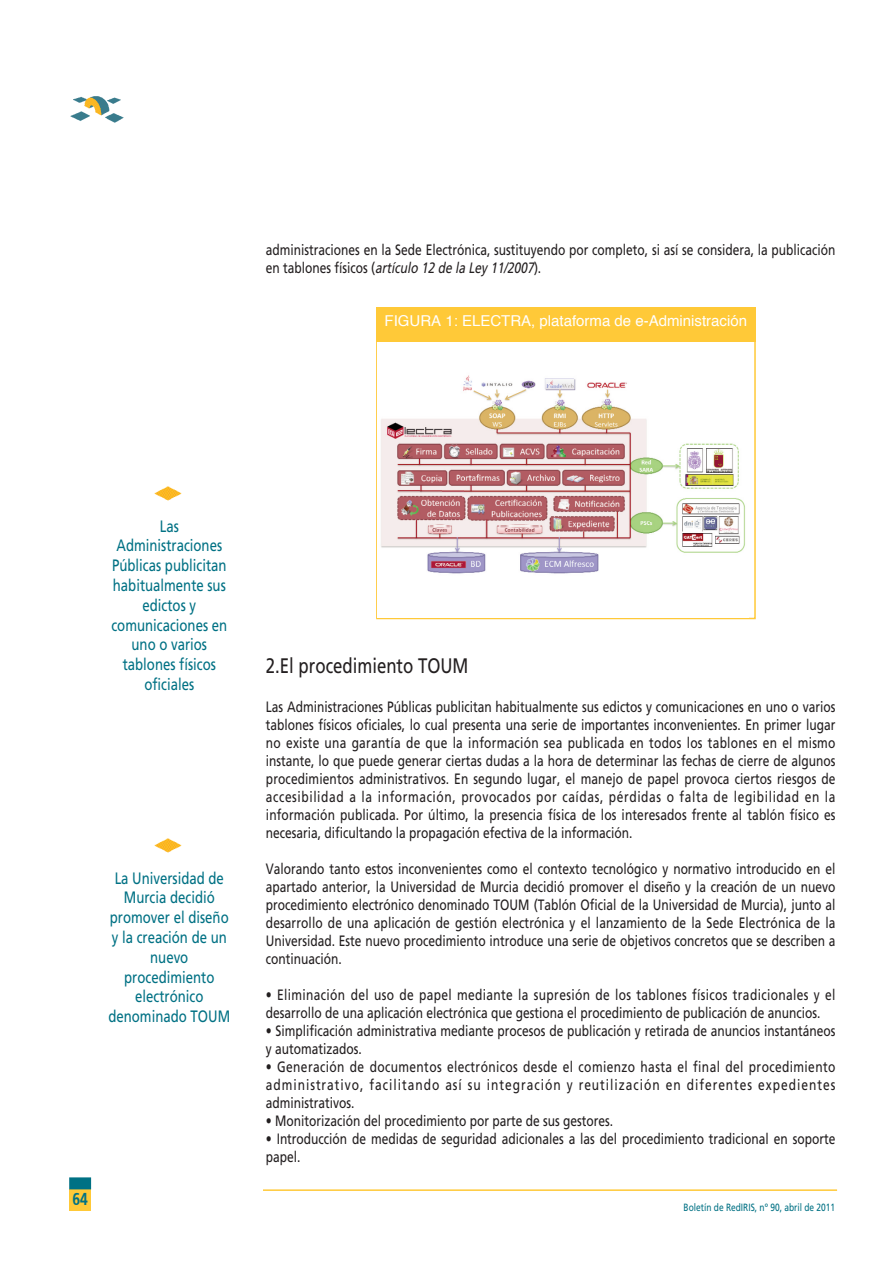
<style>
.page{position:relative;width:893px;height:1263px;background:#fff}
.page>*{position:absolute;margin:0;border:0;box-sizing:border-box;transform-origin:0 0}
.t1{font:21px "Frutiger LT";color:#231f20;scale:.8 1}
.t2{font:700 18px "Frutiger";color:#007184;scale:.8 1}
.t3{font:16.5px/19.8px "Frutiger LT";color:#007184;text-align:center;scale:.8 1}
.t4{font:15px/18px "Frutiger LT";color:#231f20;scale:.8 1}
.t5{font:15px "Helvetica";color:#fff}
.t6{font:10.5px "Frutiger LT";color:#007184;scale:.8 1}
.s1{font-style:italic}
</style>
<div class="page">
<img style="left:70px;top:96px;width:54px;height:27px">
<img style="left:154px;top:486px;width:28px;height:15px">
<div style="left:70px;top:1189px;width:21px;height:21px;background:#ffc938"></div>
<div style="left:69px;top:1177px;width:22px;height:12px;background:#007184"></div>
<hr style="left:263px;top:1189px;width:574px;height:2px;background:#ffc938">
<img style="left:154px;top:838px;width:28px;height:15px">
<div style="left:376px;top:340px;width:380px;height:279px;border:2px solid #ffc938"></div>
<img style="left:378px;top:342px;width:370px;height:276px">
<div style="left:376px;top:307px;width:380px;height:34px;background:#ffc938"></div>
<p class="t4" style="left:266px;top:242px;width:713px">administraciones en la Sede Electrónica, sustituyendo por completo, si así se considera, la publicación en tablones físicos (<span class="s1">artículo12delaLey 11/2007</span>).</p>
<p class="t5" style="left:385px;top:314px;width:364px">FIGURA 1: ELECTRA, plataforma de e-Administración</p>
<p class="t3" style="left:111px;top:517px;width:146px">Las<br>Administraciones<br>Públicas publicitan habitualmente sus edictos y comunicaciones en uno o varios tablones físicos oficiales</p>
<p class="t3" style="left:108px;top:869px;width:154px">La Universidad de<br>Murcia decidió promover el diseño y la creación de un nuevo procedimiento electrónico denominado TOUM</p>
<p class="t2" style="left:72px;top:1190px;width:21px">64</p>
<h1 class="t1" style="left:266px;top:658px;width:255px">2.El procedimiento TOUM</h1>
<p class="t4" style="left:266px;top:699px;width:713px;text-align:justify">Las Administraciones Públicas publicitan habitualmente sus edictos y comunicaciones en uno o varios tablones físicos oficiales, lo cual presenta una serie de importantes inconvenientes. En primer lugar no existe una garantía de que la información sea publicada en todos los tablones en el mismo instante, lo que puede generar ciertas dudas a la hora de determinar las fechas de cierre de algunos procedimientos administrativos. En segundo lugar, el manejo de papel provoca ciertos riesgos de accesibilidad a la información, provocados por caídas, pérdidas o falta de legibilidad en la información publicada. Por último, la presencia física de los interesados frente al tablón físico es necesaria, dificultando la propagación efectiva de la información.</p>
<p class="t4" style="left:266px;top:861px;width:714px;text-align:justify">Valorando tanto estos inconvenientes como el contexto tecnológico y normativo introducido en el apartado anterior, la Universidad de Murcia decidió promover el diseño y la creación de un nuevo procedimiento electrónico denominado TOUM (Tablón Oficial de la Universidad de Murcia), junto al desarrollo de una aplicación de gestión electrónica y el lanzamiento de la Sede Electrónica de la Universidad. Este nuevo procedimiento introduce una serie de objetivos concretos que se describen a continuación.</p>
<p class="t4" style="left:266px;top:987px;width:713px">• Eliminación del uso de papel mediante la supresión de los tablones físicos tradicionales y el desarrollo de una aplicación electrónica que gestiona el procedimiento de publicación de anuncios.</p>
<p class="t4" style="left:266px;top:1023px;width:713px">• Simplificación administrativa mediante procesos de publicación y retirada de anuncios instantáneos y automatizados.</p>
<p class="t4" style="left:266px;top:1059px;width:713px;text-align:justify">• Generación de documentos electrónicos desde el comienzo hasta el final del procedimiento administrativo, facilitando así su integración y reutilización en diferentes expedientes administrativos.</p>
<p class="t4" style="left:266px;top:1113px;width:436px">• Monitorización del procedimiento por parte de sus gestores.</p>
<p class="t4" style="left:266px;top:1131px;width:713px">• Introducción de medidas de seguridad adicionales a las del procedimiento tradicional en soporte papel.</p>
<p class="t6" style="left:683px;top:1203px;width:191px">Boletín de RedIRIS, nº 90, abril de 2011</p>
</div>
